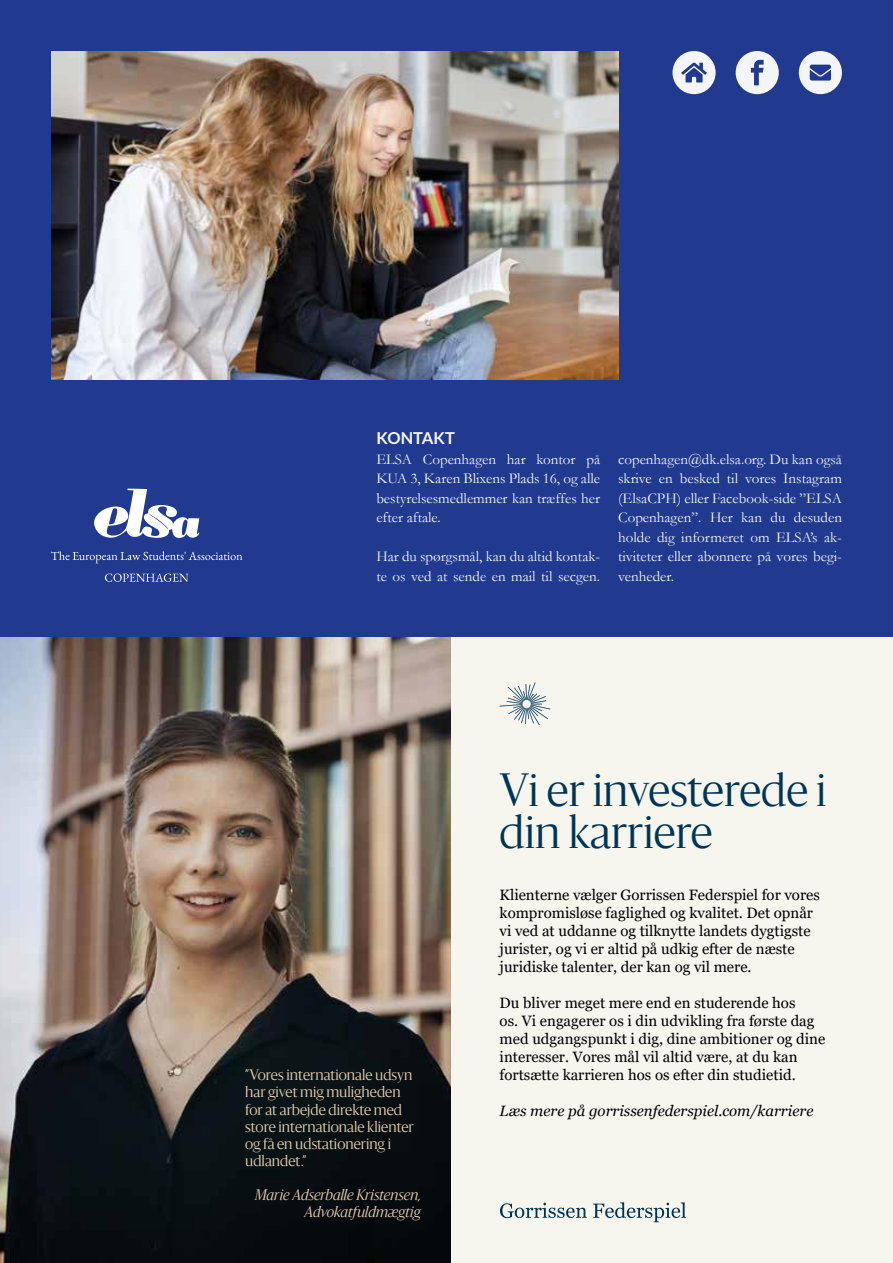
<style>
.page{position:relative;width:893px;height:1263px;background:#fff}
.page>*{position:absolute;margin:0;border:0;box-sizing:border-box;transform-origin:0 0}
.t1{font:300 43.5px/42px "Sanomat";color:#003556}
.t2{font:700 16.5px "Lato";color:#f3f5f9}
.t3{font:15px/18px "Georgia";color:#000}
.t4{font:15px/19.5px "Garamond";color:#f3f5f9}
.t5{font:italic 15px "Georgia";color:#000}
.t6{font:300 14.25px/17.1px "Sanomat";color:#e8d2b3}
.t7{font:italic 300 14.25px/17.1px "Sanomat";color:#e8d2b3;text-align:right}
</style>
<div class="page">
<div style="left:0;top:0;width:893px;height:638px;background:#213a8f"></div>
<img style="left:51px;top:51px;width:567px;height:329px">
<svg style="left:94px;top:489px;width:105px;height:49px"></svg>
<svg style="left:51px;top:551px;width:191px;height:12px"></svg>
<svg style="left:105px;top:573px;width:83px;height:9px"></svg>
<div style="left:736px;top:51px;width:43px;height:43px;background:#f3f5f9;border-radius:50%"></div>
<svg style="left:751px;top:60px;width:13px;height:25px"></svg>
<div style="left:672px;top:51px;width:44px;height:43px;background:#f3f5f9;border-radius:50%"></div>
<svg style="left:681px;top:63px;width:26px;height:20px"></svg>
<div style="left:799px;top:51px;width:43px;height:43px;background:#f3f5f9;border-radius:50%"></div>
<svg style="left:810px;top:65px;width:21px;height:16px"></svg>
<div style="left:0;top:638px;width:893px;height:625px;background:#f6f5ee"></div>
<svg style="left:500px;top:1203px;width:87px;height:15px"></svg>
<svg style="left:593px;top:1202px;width:93px;height:20px"></svg>
<svg style="left:500px;top:682px;width:50px;height:43px"></svg>
<img style="left:0;top:638px;width:451px;height:625px">
<p class="t2" style="left:376px;top:429px;width:80px">KONTAKT</p>
<p class="t4" style="left:376px;top:449px;width:225px">ELSA Copenhagen har kontor på<br>KUA 3, Karen Blixens Plads 16, og alle bestyrelsesmedlemmer kan træffes her efter aftale.</p>
<p class="t4" style="left:376px;top:546px;width:225px">Har du spørgsmål, kan du altid kontak&shy;te os ved at sende en mail til secgen.</p>
<p class="t4" style="left:618px;top:449px;width:225px">copenhagen@dk.elsa.org. Du kan også skrive en besked til vores Instagram (ElsaCPH) eller Facebook-side ”ELSA Copenhagen”. Her kan du desuden holde dig informeret om ELSA’s ak&shy;tiviteter eller abonnere på vores begi&shy;venheder.</p>
<p class="t6" style="left:245px;top:1066px;width:170px">”Vores internationale udsyn har givet mig muligheden for at arbejde direkte med store internationale klienter og få en udstationering i udlandet.”</p>
<p class="t7" style="left:255px;top:1185px;width:168px">Marie Adserballe Kristensen,<br>Advokatfuldmægtig</p>
<h1 class="t1" style="left:500px;top:767px;width:328px">Vi er investerede i din karriere</h1>
<p class="t3" style="left:500px;top:886px;width:322px">Klienterne vælger Gorrissen Federspiel for vores kompromisløse faglighed og kvalitet. Det opnår vi ved at uddanne og tilknytte landets dygtigste jurister, og vi er altid på udkig efter de næste juridiske talenter, der kan og vil mere.</p>
<p class="t3" style="left:500px;top:994px;width:327px">Du bliver meget mere end en studerende hos<br>os. Vi engagerer os i din udvikling fra første dag med udgangspunkt i dig, dine ambitioner og dine interesser. Vores mål vil altid være, at du kan fortsætte karrieren hos os efter din studietid.</p>
<p class="t5" style="left:500px;top:1101px;width:315px">Læs mere på gorrissenfederspiel.com/karriere</p>
</div>
